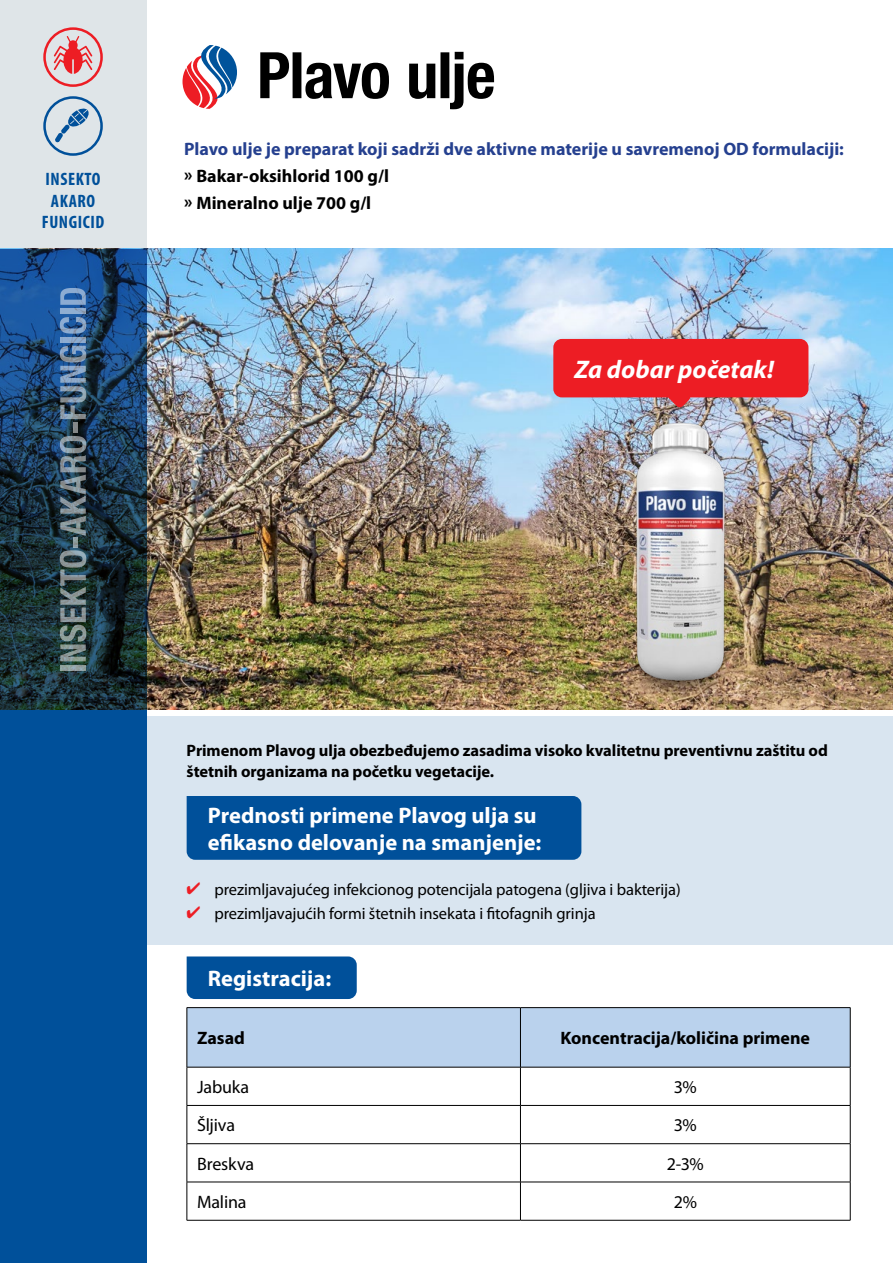
<style>
.page{position:relative;width:893px;height:1263px;background:#fff}
.page>*{position:absolute;margin:0;border:0;box-sizing:border-box;transform-origin:0 0}
.t1{font:italic 700 25.5px "Myriad Pro";color:#fff}
.t2{font:700 22.5px/27px "Myriad Pro";color:#fff}
.t3{font:700 18px/27px "Myriad Pro";color:#000}
.t4{font:700 18px "Myriad Pro";color:#25408f}
.t5{font:18px "Myriad Pro";letter-spacing:-.01em;color:#000}
.t6{font:700 condensed 18px/21.6px "Myriad Pro";letter-spacing:.03em;color:#00509a;text-align:center}
.t7{font:16.5px/24px "Myriad Pro";letter-spacing:-.005em;color:#000}
.t8{font:700 16.5px/21px "Myriad Pro";letter-spacing:-.005em;color:#000}
</style>
<div class="page">
<div style="left:0;top:709px;width:146px;height:554px;background:#00509a"></div>
<div style="left:0;top:0;width:146px;height:249px;background:#dfe5e8"></div>
<img style="left:146px;top:249px;width:747px;height:460px">
<div style="left:146px;top:716px;width:747px;height:229px;background:#d9e5f0"></div>
<svg style="left:0;top:249px;width:146px;height:460px;background:#183954"></svg>
<svg style="left:43px;top:27px;width:60px;height:60px"></svg>
<svg style="left:667px;top:397px;width:25px;height:11px"></svg>
<div style="left:553px;top:339px;width:255px;height:58px;background:#ed1d24;border-radius:9px"></div>
<div style="left:187px;top:796px;width:394px;height:64px;background:#00509a"></div>
<div style="left:187px;top:956px;width:170px;height:43px;background:#00509a"></div>
<div style="left:188px;top:1008px;width:662px;height:59px;background:#bad2ed"></div>
<svg style="left:188px;top:1068px;width:662px;height:152px"></svg>
<hr style="left:187px;top:1007px;width:333px;height:1px;background:#000">
<hr style="left:187px;top:1008px;width:1px;height:59px;background:#000">
<hr style="left:520px;top:1007px;width:330px;height:1px;background:#000">
<hr style="left:520px;top:1008px;width:1px;height:59px;background:#000">
<hr style="left:850px;top:1008px;width:1px;height:59px;background:#000">
<hr style="left:187px;top:1067px;width:333px;height:1px;background:#000">
<hr style="left:187px;top:1067px;width:1px;height:38px;background:#000">
<hr style="left:520px;top:1067px;width:330px;height:1px;background:#000">
<hr style="left:520px;top:1067px;width:1px;height:38px;background:#000">
<hr style="left:850px;top:1067px;width:1px;height:38px;background:#000">
<hr style="left:187px;top:1105px;width:333px;height:1px;background:#000">
<hr style="left:187px;top:1106px;width:1px;height:37px;background:#000">
<hr style="left:520px;top:1105px;width:330px;height:1px;background:#000">
<hr style="left:520px;top:1106px;width:1px;height:37px;background:#000">
<hr style="left:850px;top:1106px;width:1px;height:37px;background:#000">
<hr style="left:187px;top:1143px;width:333px;height:1px;background:#000">
<hr style="left:187px;top:1144px;width:1px;height:38px;background:#000">
<hr style="left:520px;top:1143px;width:330px;height:1px;background:#000">
<hr style="left:520px;top:1144px;width:1px;height:38px;background:#000">
<hr style="left:850px;top:1144px;width:1px;height:38px;background:#000">
<hr style="left:187px;top:1182px;width:333px;height:1px;background:#000">
<hr style="left:187px;top:1182px;width:1px;height:38px;background:#000">
<hr style="left:520px;top:1182px;width:330px;height:1px;background:#000">
<hr style="left:520px;top:1182px;width:1px;height:38px;background:#000">
<hr style="left:850px;top:1182px;width:1px;height:38px;background:#000">
<hr style="left:187px;top:1220px;width:333px;height:1px;background:#000">
<hr style="left:520px;top:1220px;width:330px;height:1px;background:#000">
<svg style="left:260px;top:52px;width:234px;height:57px"></svg>
<svg style="left:182px;top:45px;width:55px;height:64px"></svg>
<svg style="left:43px;top:96px;width:60px;height:60px"></svg>
<svg style="left:60px;top:665px;width:26px;height:5px"></svg>
<svg style="left:60px;top:550px;width:26px;height:111px;background:#57696a"></svg>
<svg style="left:73px;top:537px;width:5px;height:10px"></svg>
<svg style="left:60px;top:436px;width:26px;height:100px;background:#55666f"></svg>
<div style="left:73px;top:423px;width:5px;height:10px;background:#848788"></div>
<svg style="left:60px;top:346px;width:26px;height:73px;background:#597490"></svg>
<svg style="left:60px;top:337px;width:26px;height:5px"></svg>
<svg style="left:60px;top:317px;width:26px;height:17px"></svg>
<svg style="left:60px;top:309px;width:26px;height:5px"></svg>
<svg style="left:60px;top:288px;width:26px;height:17px"></svg>
<div style="left:624px;top:643px;width:110px;height:60px;background:#000;opacity:.75"></div>
<img style="left:632px;top:418px;width:96px;height:266px">
<p class="t6" style="left:42px;top:168px;width:64px">INSEKTO<br>AKARO<br>FUNGICID</p>
<p class="t4" style="left:184px;top:139px;width:661px">Plavo ulje je preparat koji sadrži dve aktivne materije u savremenoj OD formulaciji:</p>
<p class="t3" style="left:184px;top:163px;width:206px">» Bakar-oksihlorid 100 g/l » Mineralno ulje 700 g/l</p>
<h1 class="t1" style="left:575px;top:355px;width:201px">Za dobar početak!</h1>
<p class="t8" style="left:187px;top:740px;width:643px">Primenom Plavog ulja obezbeđujemo zasadima visoko kvalitetnu preventivnu zaštitu od štetnih organizama na početku vegetacije.</p>
<h2 class="t2" style="left:208px;top:802px;width:335px">Prednosti primene Plavog ulja su efikasno delovanje na smanjenje:</h2>
<p class="t7" style="left:214px;top:878px;width:468px">prezimljavajućeg infekcionog potencijala patogena (gljiva i bakterija) prezimljavajućih formi štetnih insekata i fitofagnih grinja</p>
<h2 class="t2" style="left:208px;top:965px;width:125px">Registracija:</h2>
<p class="t3" style="left:197px;top:1025px;width:49px">Zasad</p>
<p class="t3" style="left:560px;top:1025px;width:251px">Koncentracija/količina primene</p>
<p class="t5" style="left:197px;top:1077px;width:54px">Jabuka</p>
<p class="t5" style="left:674px;top:1077px;width:25px">3%</p>
<p class="t5" style="left:197px;top:1115px;width:40px">Šljiva</p>
<p class="t5" style="left:674px;top:1115px;width:25px">3%</p>
<p class="t5" style="left:197px;top:1154px;width:59px">Breskva</p>
<p class="t5" style="left:667px;top:1154px;width:38px">2-3%</p>
<p class="t5" style="left:197px;top:1192px;width:51px">Malina</p>
<p class="t5" style="left:674px;top:1192px;width:25px">2%</p>
</div>
